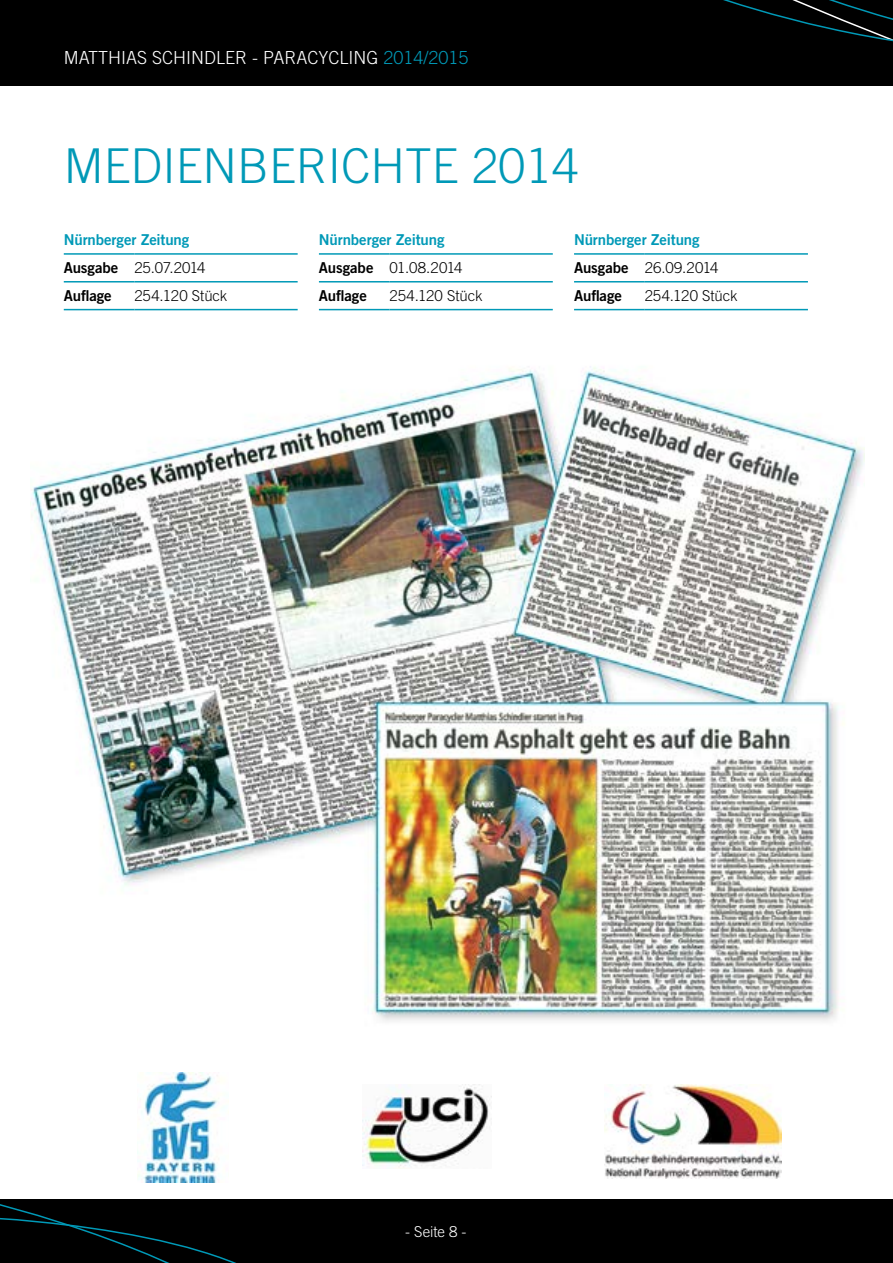
<style>
.page{position:relative;width:893px;height:1263px;background:#fff}
.page>*{position:absolute;margin:0;border:0;box-sizing:border-box;transform-origin:0 0}
.t1{font:300 48px "Trade Gothic LT Std";color:#0099b7}
.t2{font:300 18px "Trade Gothic LT Std";color:#fff}
.t3{font:300 15px "Trade Gothic LT Std";letter-spacing:-.005em;color:#000}
.t4{font:15px "Trade Gothic LT Std Bd 2";letter-spacing:-.005em;color:#0099b7}
.t5{font:15px "Trade Gothic LT Std Bd 2";letter-spacing:-.005em;color:#000}
.t6{font:300 15px "Trade Gothic LT Std";letter-spacing:-.005em;color:#fff}
.s1{color:#0099b7}
.s2{font-family:"Trade Gothic LT Std Bd 2";font-weight:400}
</style>
<div class="page">
<div style="left:0;top:1199px;width:893px;height:64px;background:#000"></div>
<div style="left:0;top:0;width:893px;height:85px;background:#000"></div>
<img style="left:363px;top:1084px;width:127px;height:84px">
<img style="left:604px;top:1084px;width:177px;height:94px">
<img style="left:137px;top:1072px;width:85px;height:111px">
<svg style="left:687px;top:0;width:206px;height:86px"></svg>
<svg style="left:0;top:1204px;width:236px;height:59px"></svg>
<img style="left:30px;top:366px;width:835px;height:655px">
<hr style="left:64px;top:281px;width:70px;height:1px;background:#0099b7">
<hr style="left:134px;top:281px;width:164px;height:1px;background:#0099b7">
<hr style="left:64px;top:309px;width:70px;height:1px;background:#0099b7">
<hr style="left:134px;top:309px;width:164px;height:1px;background:#0099b7">
<hr style="left:64px;top:253px;width:70px;height:2px;background:#0099b7">
<hr style="left:134px;top:253px;width:164px;height:2px;background:#0099b7">
<hr style="left:319px;top:281px;width:71px;height:1px;background:#0099b7">
<hr style="left:390px;top:281px;width:163px;height:1px;background:#0099b7">
<hr style="left:319px;top:309px;width:71px;height:1px;background:#0099b7">
<hr style="left:390px;top:309px;width:163px;height:1px;background:#0099b7">
<hr style="left:319px;top:253px;width:71px;height:2px;background:#0099b7">
<hr style="left:390px;top:253px;width:163px;height:2px;background:#0099b7">
<hr style="left:574px;top:281px;width:71px;height:1px;background:#0099b7">
<hr style="left:645px;top:281px;width:163px;height:1px;background:#0099b7">
<hr style="left:574px;top:309px;width:71px;height:1px;background:#0099b7">
<hr style="left:645px;top:309px;width:163px;height:1px;background:#0099b7">
<hr style="left:574px;top:253px;width:71px;height:2px;background:#0099b7">
<hr style="left:645px;top:253px;width:163px;height:2px;background:#0099b7">
<p class="t2" style="left:64px;top:47px;width:406px">MATTHIAS SCHINDLER - PARACYCLING <span class="s1">2014/2015</span></p>
<h1 class="t1" style="left:64px;top:138px;width:516px">MEDIENBERICHTE 2014</h1>
<p class="t4" style="left:64px;top:231px;width:127px">Nürnberger Zeitung</p>
<p class="t3" style="left:64px;top:259px;width:143px"><span class="s2">Ausgabe</span> 25.07.2014</p>
<p class="t5" style="left:64px;top:286px;width:49px">Auflage</p>
<p class="t3" style="left:134px;top:287px;width:94px">254.120 Stück</p>
<p class="t4" style="left:319px;top:231px;width:127px">Nürnberger Zeitung</p>
<p class="t3" style="left:319px;top:259px;width:145px"><span class="s2">Ausgabe</span> 01.08.2014</p>
<p class="t5" style="left:319px;top:286px;width:49px">Auflage</p>
<p class="t3" style="left:390px;top:287px;width:94px">254.120 Stück</p>
<p class="t4" style="left:574px;top:231px;width:127px">Nürnberger Zeitung</p>
<p class="t3" style="left:574px;top:259px;width:146px"><span class="s2">Ausgabe</span> 26.09.2014</p>
<p class="t5" style="left:574px;top:286px;width:49px">Auflage</p>
<p class="t3" style="left:645px;top:287px;width:94px">254.120 Stück</p>
<p class="t6" style="left:405px;top:1222px;width:63px">- Seite 8 -</p>
</div>
